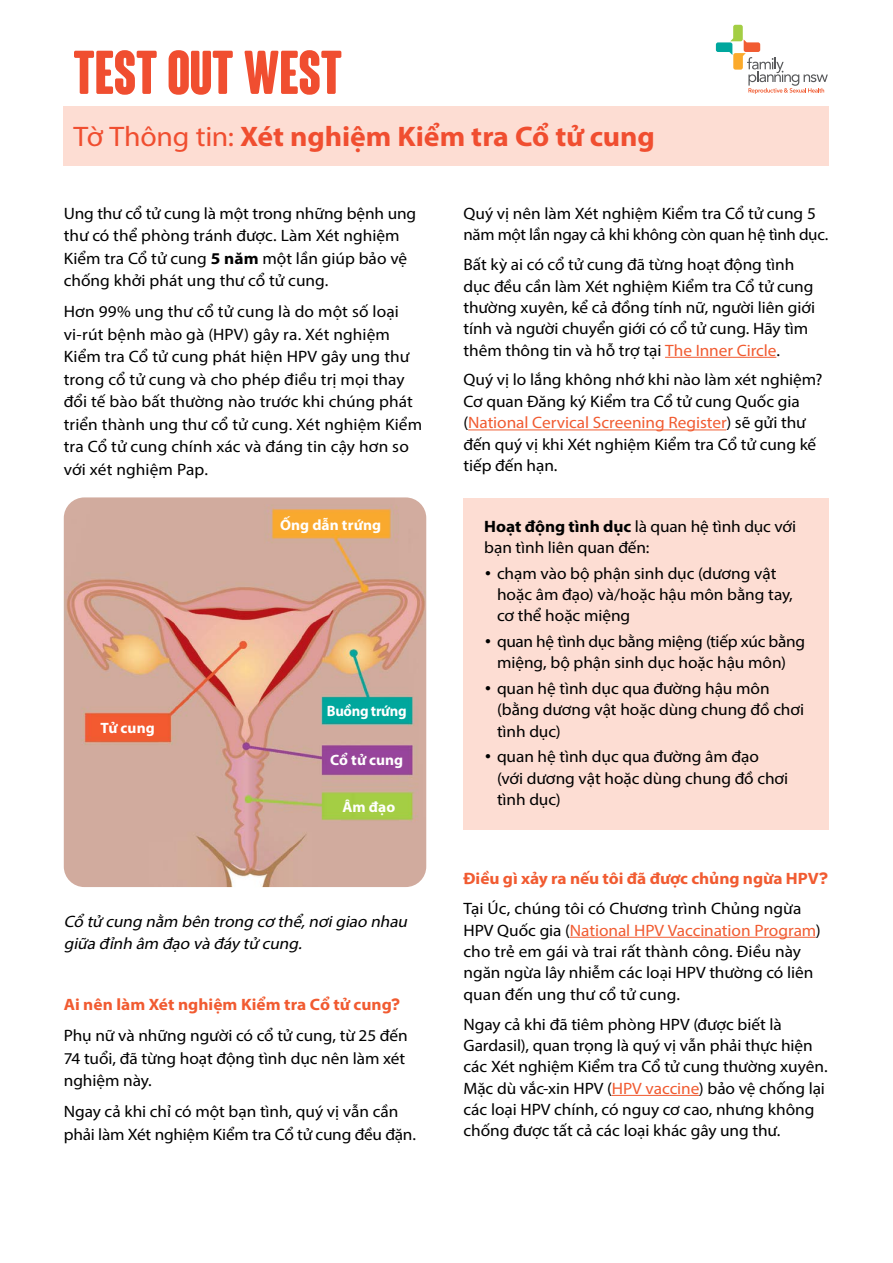
<style>
.page{position:relative;width:893px;height:1263px;background:#fff}
.page>*{position:absolute;margin:0;border:0;box-sizing:border-box;transform-origin:0 0}
.t1{font:700 condensed 60px "Coluna Rounded";color:#f04e30}
.t2{font:700 28.35px "Myriad Pro";letter-spacing:-.005em;color:#f04e30;scale:1.05 1}
.t3{font:16.5px/21.3px "Myriad Pro";letter-spacing:-.005em;color:#000;scale:1.05 1}
.t4{font:italic 16.5px/22.5px "Myriad Pro";color:#000;scale:1.05 1}
.t5{font:700 15px "Myriad Pro";letter-spacing:.005em;color:#fff}
.t6{font:700 15px "Myriad Pro";letter-spacing:-.02em;color:#fff}
.s1{font-weight:400}
.s2{font-weight:700}
.s3{font-weight:700;color:#f15b31}
.s4{font-family:"Gotham";font-weight:700;color:#f15b31}
.s5{color:#f15b31}
.s6{font-family:"Gotham"}
</style>
<div class="page">
<div style="left:64px;top:106px;width:765px;height:60px;background:#fdddd3"></div>
<svg style="left:716px;top:25px;width:112px;height:69px"></svg>
<hr style="left:665px;top:357px;width:111px;height:1px;background:#f15b31">
<hr style="left:468px;top:429px;width:258px;height:1px;background:#f15b31">
<hr style="left:570px;top:937px;width:246px;height:1px;background:#f15b31">
<hr style="left:612px;top:1095px;width:87px;height:1px;background:#f15b31">
<img style="left:64px;top:497px;width:362px;height:390px">
<div style="left:463px;top:498px;width:366px;height:332px;background:#fdddd3"></div>
<h1 class="t1" style="left:73px;top:40px;width:270px">TEST OUT WEST</h1>
<h2 class="t2" style="left:73px;top:118px;width:555px"><span class="s1">Tờ Thông tin:</span> Xét nghiệm Kiểm tra Cổ tử cung</h2>
<p class="t3" style="left:64px;top:202px;width:337px;line-height:22.5px">Ung thư cổ tử cung là một trong những bệnh ung thư có thể phòng tránh được. Làm Xét nghiệm Kiểm tra Cổ tử cung <span class="s2">5 năm</span> một lần giúp bảo vệ chống khởi phát ung thư cổ tử cung.</p>
<p class="t3" style="left:64px;top:300px;width:343px;line-height:22.5px">Hơn 99% ung thư cổ tử cung là do một số loại vi-rút bệnh mào gà (HPV) gây ra. Xét nghiệm Kiểm tra Cổ tử cung phát hiện HPV gây ung thư trong cổ tử cung và cho phép điều trị mọi thay đổi tế bào bất thường nào trước khi chúng phát triển thành ung thư cổ tử cung. Xét nghiệm Kiểm tra Cổ tử cung chính xác và đáng tin cậy hơn so với xét nghiệm Pap.</p>
<p class="t5" style="left:100px;top:718px;width:56px">Tử cung</p>
<p class="t5" style="left:280px;top:515px;width:103px">Ống dẫn trứng</p>
<p class="t6" style="left:327px;top:701px;width:81px">Buồng trứng</p>
<p class="t5" style="left:330px;top:750px;width:75px">Cổ tử cung</p>
<p class="t5" style="left:342px;top:797px;width:54px">Âm đạo</p>
<p class="t4" style="left:64px;top:910px;width:332px">Cổ tử cung nằm bên trong cơ thể,nơigiao nhau giữa đỉnh âm đạo và đáy tử cung.</p>
<p class="t3" style="left:64px;top:989px;width:329px;line-height:31px"><span class="s3">Ai nên làm Xét nghiệm Kiểm tra Cổ tử cung</span><span class="s4">?<br></span>Phụ nữ và những người có cổ tử cung, từ 25 đến</p>
<p class="t3" style="left:64px;top:1047px;width:327px;line-height:22.5px">74 tuổi, đã từng hoạt động tình dục nên làm xét nghiệm này.</p>
<p class="t3" style="left:64px;top:1100px;width:337px;line-height:22.5px">Ngay cả khi chỉ có một bạn tình, quý vị vẫn cần phải làm Xét nghiệm Kiểm tra Cổ tử cung đều đặn.</p>
<p class="t3" style="left:463px;top:202px;width:349px">Quý vị nên làm Xét nghiệm Kiểm tra Cổ tử cung 5 năm một lần ngay cả khi không còn quan hệ tình dục.</p>
<p class="t3" style="left:463px;top:254px;width:336px">Bất kỳ ai có cổ tử cung đã từng hoạt động tình dục đều cần làm Xét nghiệm Kiểm tra Cổ tử cung thường xuyên, kể cả đồng tính nữ, người liên giới tính và người chuyển giới có cổ tử cung. Hãy tìm thêm thông tin và hỗ trợ tại <span class="s5">The Inner Circle</span>.</p>
<p class="t3" style="left:463px;top:369px;width:344px">Quý vị lo lắng không nhớ khi nào làm xét nghiệm?<br>Cơ quan Đăng ký Kiểm tra Cổ tử cung Quốc gia (<span class="s5">National Cervical Screening Register</span>) sẽ gửi thư đến quý vị khi Xét nghiệm Kiểm tra Cổ tử cung kế tiếp đến hạn.</p>
<p class="t3" style="left:484px;top:515px;width:299px"><span class="s2">Hoạt động tình dục</span> là quan hệ tình dục với bạn tình liên quan đến:</p>
<p class="t3" style="left:497px;top:562px;width:283px;text-indent:-13px"><span class="s6">•</span> chạm vào bộ phận sinh dục (dương vật hoặc âm đạo) và/hoặc hậu môn bằng tay, cơ thể hoặc miệng</p>
<p class="t3" style="left:484px;top:631px;width:307px;text-align:center"><span class="s6">•</span> quan hệ tình dục bằng miệng (tiếp xúc bằng miệng, bộ phận sinh dục hoặc hậu môn)</p>
<p class="t3" style="left:497px;top:678px;width:294px;text-indent:-13px"><span class="s6">•</span> quan hệ tình dục qua đường hậu môn (bằng dương vật hoặc dùng chung đồ chơi tình dục)</p>
<p class="t3" style="left:497px;top:746px;width:279px;text-indent:-13px"><span class="s6">•</span> quan hệ tình dục qua đường âm đạo (với dương vật hoặc dùng chung đồ chơi tình dục)</p>
<p class="t3" style="left:463px;top:863px;width:349px;line-height:29.8px"><span class="s3">Điều gì xảy ra nếu tôi đã được chủng ngừa HPV</span><span class="s4">?<br></span>Tại Úc, chúng tôi có Chương trình Chủng ngừa</p>
<p class="t3" style="left:463px;top:919px;width:342px">HPV Quốc gia (<span class="s5">National HPV Vaccination Program</span>) cho trẻ em gái và trai rất thành công. Điều này ngăn ngừa lây nhiễm các loại HPV thường có liên quan đến ung thư cổ tử cung.</p>
<p class="t3" style="left:463px;top:1013px;width:348px">Ngay cả khi đã tiêm phòng HPV (được biết là Gardasil), quan trọng là quý vị vẫn phải thực hiện các Xét nghiệm Kiểm tra Cổ tử cung thường xuyên.<br>Mặc dù vắc-xin HPV (<span class="s5">HPV vaccine</span>) bảo vệ chống lại các loại HPV chính, có nguy cơ cao, nhưng không chống được tất cả các loại khác gây ung thư.</p>
</div>
